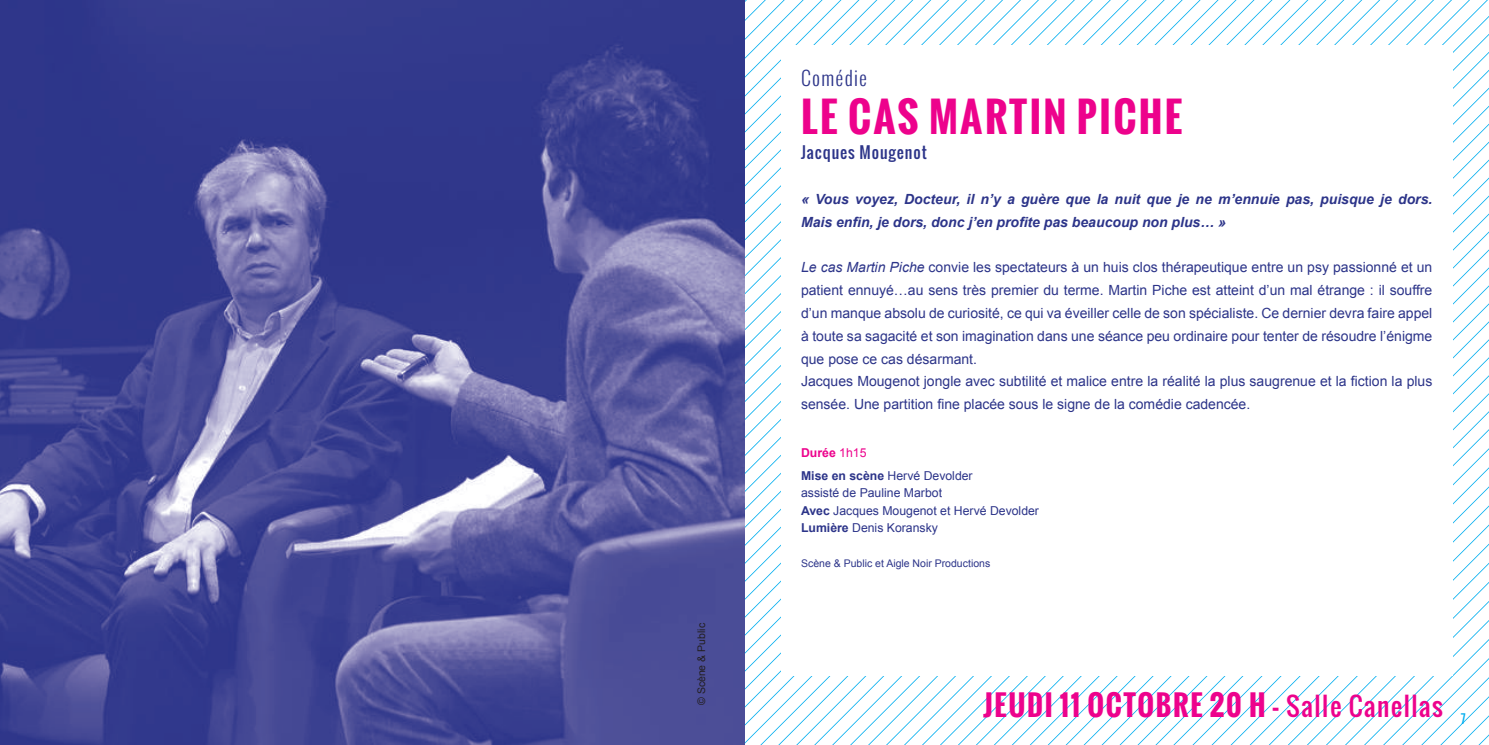
<style>
.page{position:relative;width:1489px;height:745px;background:#fff}
.page>*{position:absolute;margin:0;border:0;box-sizing:border-box;transform-origin:0 0}
.t1{font:700 40.25px "Oswald";letter-spacing:.06em;color:#ed028c}
.t2{font:700 28px "Oswald";letter-spacing:.06em;color:#ed028c}
.t3{font:300 19.25px "Oswald";letter-spacing:.06em;color:#2c3489}
.t4{font:15.75px "Oswald";letter-spacing:.06em;color:#2c3489}
.t5{font:14px/22.8px "Arial";color:#2c3489}
.t6{font:italic 700 14px/22.8px "Arial";color:#2c3489}
.t7{font:12.25px/17.5px "Arial";color:#2c3489}
.t8{font:12.25px "Oswald";color:#00aeef}
.t9{font:10.5px "Arial";color:#2c3489}
.t10{font:10.5px "Arial";color:#231f20}
.s1{font-style:italic}
.s2{font-weight:700;color:#ed028c}
.s3{color:#ed028c}
.s4{font-weight:700}
.s5{font-weight:400;font-size:25.55px}
</style>
<div class="page">
<svg style="left:744px;top:0;width:743px;height:743px"></svg>
<svg style="left:744px;top:0;width:725px;height:725px"></svg>
<svg style="left:744px;top:0;width:707px;height:707px"></svg>
<svg style="left:744px;top:0;width:689px;height:689px"></svg>
<svg style="left:744px;top:175px;width:37px;height:30px"></svg>
<svg style="left:744px;top:0;width:398px;height:147px"></svg>
<div style="left:781px;top:45px;width:670px;height:630px;background:#fff"></div>
<img style="left:0;top:0;width:744px;height:744px">
<p class="t10" style="left:694px;top:704px;width:83px;rotate:-90deg">© Scène &amp; Public</p>
<h3 class="t3" style="left:801px;top:64px;width:67px">Comédie</h3>
<h1 class="t1" style="left:801px;top:87px;width:383px">LE CAS MARTIN PICHE</h1>
<p class="t4" style="left:801px;top:140px;width:127px">Jacques Mougenot</p>
<p class="t6" style="left:801px;top:188px;width:633px">« Vous voyez, Docteur, il n’y a guère que la nuit que je ne m’ennuie pas, puisque je dors.<br>Mais enfin, je dors, donc j’en profite pas beaucoup non plus… »</p>
<p class="t5" style="left:801px;top:256px;width:632px"><span class="s1">Le cas Martin Piche</span> convie les spectateurs à un huis clos thérapeutique entre un psy passionné et un patient ennuyé…au sens très premier du terme. Martin Piche est atteint d’un mal étrange : il souffre d’un manque absolu de curiosité, ce qui va éveiller celle de son spécialiste. Ce dernier devra faire appel à toute sa sagacité et son imagination dans une séance peu ordinaire pour tenter de résoudre l’énigme que pose ce cas désarmant.<br>Jacques Mougenot jongle avec subtilité et malice entre la réalité la plus saugrenue et la fiction la plus sensée. Une partition fine placée sous le signe de la comédie cadencée.</p>
<p class="t7" style="left:801px;top:441px;width:173px;line-height:22.8px"><span class="s2">Durée</span> <span class="s3">1h15<br></span><span class="s4">Mise en scène</span> Hervé Devolder</p>
<p class="t7" style="left:801px;top:484px;width:239px">assisté de Pauline Marbot<br><span class="s4">Avec</span> Jacques Mougenot et Hervé Devolder<br><span class="s4">Lumière</span> Denis Koransky</p>
<p class="t9" style="left:801px;top:556px;width:191px">Scène &amp; Public et Aigle Noir Productions</p>
<h2 class="t2" style="left:983px;top:684px;width:461px">JEUDI 11 OCTOBRE 20 H - <span class="s5">Salle Canellas</span></h2>
<p class="t8" style="left:1460px;top:709px;width:6px">7</p>
</div>
